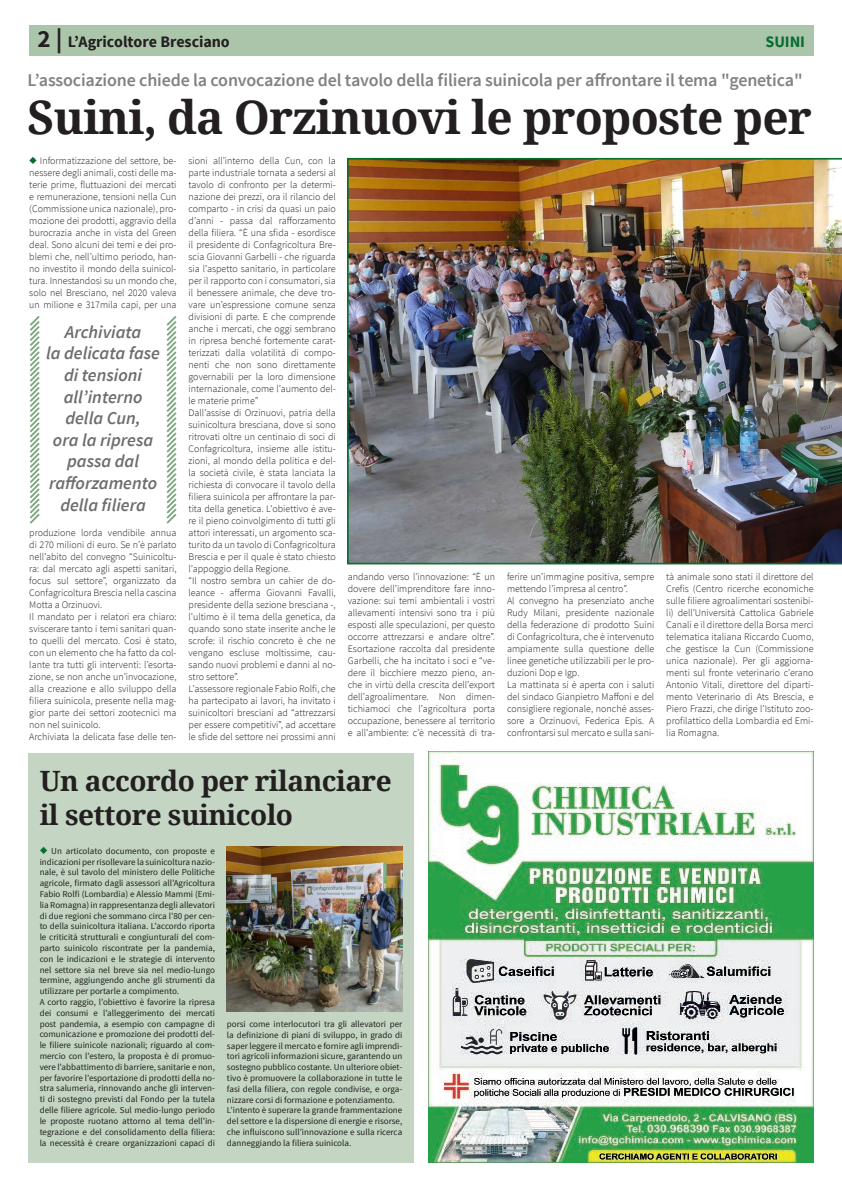
<style>
.page{position:relative;width:842px;height:1191px;background:#fff}
.page>*{position:absolute;margin:0;border:0;box-sizing:border-box;transform-origin:0 0}
.TITOLI_articoli_BIG{font:700 46px "Noto Serif";letter-spacing:-.02em;color:#231f20}
.TITOLI_articoli_MEDI{font:700 28px/33.6px "Noto Serif";letter-spacing:-.02em;color:#231f20}
.Testo_con_bordo{font:italic 600 18px/21.6px "Source Sans Pro";color:#6c6d70;text-align:center}
.Sommario{font:600 18px "Source Sans Pro";letter-spacing:-.01em;color:#808285}
.t1{font:700 16px "Source Sans Pro";letter-spacing:-.005em;color:#231f20}
.t2{font:700 16px "Source Sans Pro";letter-spacing:-.005em;color:#086d2f}
.Testo_lungo{font:300 10px/12px "Source Sans Pro";color:#231f20;text-align:justify}
.Testi_BOX{font:9px/10.8px "Source Sans Pro";color:#231f20;text-align:justify}
.s1{font-size:25px}
.s2{color:#086d2f}
</style>
<div class="page">
<div style="left:29px;top:26px;width:785px;height:30px;background:#abc5ab"></div>
<div style="left:29px;top:753px;width:385px;height:409px;background:#c4d6c3"></div>
<img style="left:428px;top:751px;width:385px;height:411px">
<img style="left:348px;top:159px;width:494px;height:404px">
<svg style="left:30px;top:316px;width:10px;height:208px"></svg>
<svg style="left:166px;top:316px;width:11px;height:208px"></svg>
<img style="left:227px;top:846px;width:175px;height:165px">
<p class="t1" style="left:38px;top:32px;width:194px"><span class="s1">2 |</span> L’Agricoltore Bresciano</p>
<p class="t2" style="left:766px;top:32px;width:41px">SUINI</p>
<p class="Sommario" style="left:28px;top:68px;width:777px">L’associazione chiede la convocazione del tavolo della filiera suinicola per affrontare il tema "genetica"</p>
<p class="TITOLI_articoli_BIG" style="left:28px;top:85px;width:786px">Suini, da Orzinuovi le proposte per</p>
<p class="Testo_lungo" style="left:29px;top:154px;width:149px"><span class="s2">◆</span> Informatizzazione del settore, be&shy;nessere degli animali, costi delle ma&shy;terie prime, fluttuazioni dei mercati e remunerazione, tensioni nella Cun (Commissione unica nazionale), pro&shy;mozione dei prodotti, aggravio della burocrazia anche in vista del Green deal. Sono alcuni dei temi e dei pro&shy;blemi che, nell’ultimo periodo, han&shy;no investito il mondo della suinicol&shy;tura. Innestandosi su un mondo che, solo nel Bresciano, nel 2020 valeva un milione e 317mila capi, per una</p>
<p class="Testo_con_bordo" style="left:65px;top:321px;width:78px">Archiviata</p>
<p class="Testo_con_bordo" style="left:46px;top:342px;width:115px">la delicata fase</p>
<p class="Testo_con_bordo" style="left:49px;top:364px;width:110px">di tensioni all’interno della Cun,<br>ora la ripresa passa dal rafforzamento della filiera</p>
<p class="Testo_lungo" style="left:29px;top:526px;width:149px">produzione lorda vendibile annua di 270 milioni di euro. Se n’è parlato nell’abito del convegno “Suinicoltu&shy;ra: dal mercato agli aspetti sanitari, focus sul settore”, organizzato da Confagricoltura Brescia nella cascina Motta a Orzinuovi.</p>
<p class="Testo_lungo" style="left:29px;top:610px;width:149px">Il mandato per i relatori era chiaro: sviscerare tanto i temi sanitari quan&shy;to quelli del mercato. Così è stato, con un elemento che ha fatto da col&shy;lante tra tutti gli interventi: l’esorta&shy;zione, se non anche un’invocazione, alla creazione e allo sviluppo della filiera suinicola, presente nella mag&shy;gior parte dei settori zootecnici ma non nel suinicolo.</p>
<p class="Testo_lungo" style="left:29px;top:730px;width:149px">Archiviata la delicata fase delle ten-</p>
<p class="Testo_lungo" style="left:189px;top:154px;width:149px">sioni all’interno della Cun, con la parte industriale tornata a sedersi al tavolo di confronto per la determi&shy;nazione dei prezzi, ora il rilancio del comparto - in crisi da quasi un paio d’anni - passa dal rafforzamento della filiera. “È una sfida - esordisce il presidente di Confagricoltura Bre&shy;scia Giovanni Garbelli - che riguarda sia l’aspetto sanitario, in particolare per il rapporto con i consumatori, sia il benessere animale, che deve tro&shy;vare un’espressione comune senza divisioni di parte. E che comprende anche i mercati, che oggi sembrano in ripresa benché fortemente carat&shy;terizzati dalla volatilità di compo&shy;nenti che non sono direttamente governabili per la loro dimensione internazionale, come l’aumento del&shy;le materie prime”</p>
<p class="Testo_lungo" style="left:189px;top:406px;width:149px">Dall’assise di Orzinuovi, patria della suinicoltura bresciana, dove si sono ritrovati oltre un centinaio di soci di Confagricoltura, insieme alle istitu&shy;zioni, al mondo della politica e del&shy;la società civile, è stata lanciata la richiesta di convocare il tavolo della filiera suinicola per affrontare la par&shy;tita della genetica. L'obiettivo è ave&shy;re il pieno coinvolgimento di tutti gli attori interessati, un argomento sca&shy;turito da un tavolo di Confagricoltura Brescia e per il quale è stato chiesto l’appoggio della Regione.</p>
<p class="Testo_lungo" style="left:189px;top:574px;width:149px">“Il nostro sembra un cahier de do&shy;leance - afferma Giovanni Favalli, presidente della sezione bresciana -, l’ultimo è il tema della genetica, da quando sono state inserite anche le scrofe: il rischio concreto è che ne vengano escluse moltissime, cau&shy;sando nuovi problemi e danni al no&shy;stro settore”.</p>
<p class="Testo_lungo" style="left:189px;top:682px;width:149px">L’assessore regionale Fabio Rolfi, che ha partecipato ai lavori, ha invitato i suinicoltori bresciani ad “attrezzarsi per essere competitivi”, ad accettare le sfide del settore nei prossimi anni</p>
<p class="Testo_lungo" style="left:348px;top:571px;width:149px">andando verso l’innovazione: “È un dovere dell’imprenditore fare inno&shy;vazione: sui temi ambientali i vostri allevamenti intensivi sono tra i più esposti alle speculazioni, per questo occorre attrezzarsi e andare oltre”.<br>Esortazione raccolta dal presidente Garbelli, che ha incitato i soci e “ve&shy;dere il bicchiere mezzo pieno, an&shy;che in virtù della crescita dell’export dell’agroalimentare. Non dimen&shy;tichiamoci che l’agricoltura porta occupazione, benessere al territorio e all’ambiente: c’è necessità di tra-</p>
<p class="Testo_lungo" style="left:507px;top:571px;width:149px">ferire un’immagine positiva, sempre mettendo l’impresa al centro”.</p>
<p class="Testo_lungo" style="left:507px;top:595px;width:149px">Al convegno ha presenziato anche Rudy Milani, presidente nazionale della federazione di prodotto Suini di Confagricoltura, che è intervenuto ampiamente sulla questione delle linee genetiche utilizzabili per le pro&shy;duzioni Dop e Igp.</p>
<p class="Testo_lungo" style="left:507px;top:679px;width:149px">La mattinata si è aperta con i saluti del sindaco Gianpietro Maffoni e del consigliere regionale, nonché asses&shy;sore a Orzinuovi, Federica Epis. A confrontarsi sul mercato e sulla sani-</p>
<p class="TITOLI_articoli_MEDI" style="left:40px;top:763px;width:353px">Un accordo per rilanciare il settore suinicolo</p>
<p class="Testi_BOX" style="left:40px;top:845px;width:177px"><span class="s2">◆</span> Un articolato documento, con proposte e indicazioni per risollevare la suinicoltura nazio&shy;nale, è sul tavolo del ministero delle Politiche agricole, firmato dagli assessori all’Agricoltura Fabio Rolfi (Lombardia) e Alessio Mammi (Emi&shy;lia Romagna) in rappresentanza degli allevatori di due regioni che sommano circa l’80 per cen&shy;to della suinicoltura italiana. L’accordo riporta le criticità strutturali e congiunturali del com&shy;parto suinicolo riscontrate per la pandemia, con le indicazioni e le strategie di intervento nel settore sia nel breve sia nel medio-lungo termine, aggiungendo anche gli strumenti da utilizzare per portarle a compimento.</p>
<p class="Testi_BOX" style="left:40px;top:996px;width:177px">A corto raggio, l’obiettivo è favorire la ripresa dei consumi e l’alleggerimento dei mercati post pandemia, a esempio con campagne di comunicazione e promozione dei prodotti del&shy;le filiere suinicole nazionali; riguardo al com&shy;mercio con l’estero, la proposta è di promuo&shy;vere l’abbattimento di barriere, sanitarie e non, per favorire l’esportazione di prodotti della no&shy;stra salumeria, rinnovando anche gli interven&shy;ti di sostegno previsti dal Fondo per la tutela delle filiere agricole. Sul medio-lungo periodo le proposte ruotano attorno al tema dell’in&shy;tegrazione e del consolidamento della filiera: la necessità è creare organizzazioni capaci di</p>
<p class="Testi_BOX" style="left:227px;top:1018px;width:177px">porsi come interlocutori tra gli allevatori per la definizione di piani di sviluppo, in grado di saper leggere il mercato e fornire agli imprendi&shy;tori agricoli informazioni sicure, garantendo un sostegno pubblico costante. Un ulteriore obiet&shy;tivo è promuovere la collaborazione in tutte le fasi della filiera, con regole condivise, e orga&shy;nizzare corsi di formazione e potenziamento.</p>
<p class="Testi_BOX" style="left:227px;top:1105px;width:177px">L’intento è superare la grande frammentazione del settore e la dispersione di energie e risorse, che influiscono sull’innovazione e sulla ricerca danneggiando la filiera suinicola.</p>
<p class="Testo_lungo" style="left:666px;top:571px;width:149px">tà animale sono stati il direttore del Crefis (Centro ricerche economiche sulle filiere agroalimentari sostenibi&shy;li) dell’Università Cattolica Gabriele Canali e il direttore della Borsa merci telematica italiana Riccardo Cuomo, che gestisce la Cun (Commissione unica nazionale). Per gli aggiorna&shy;menti sul fronte veterinario c’erano Antonio Vitali, direttore del diparti&shy;mento Veterinario di Ats Brescia, e Piero Frazzi, che dirige l’Istituto zoo&shy;profilattico della Lombardia ed Emi&shy;lia Romagna.</p>
</div>
